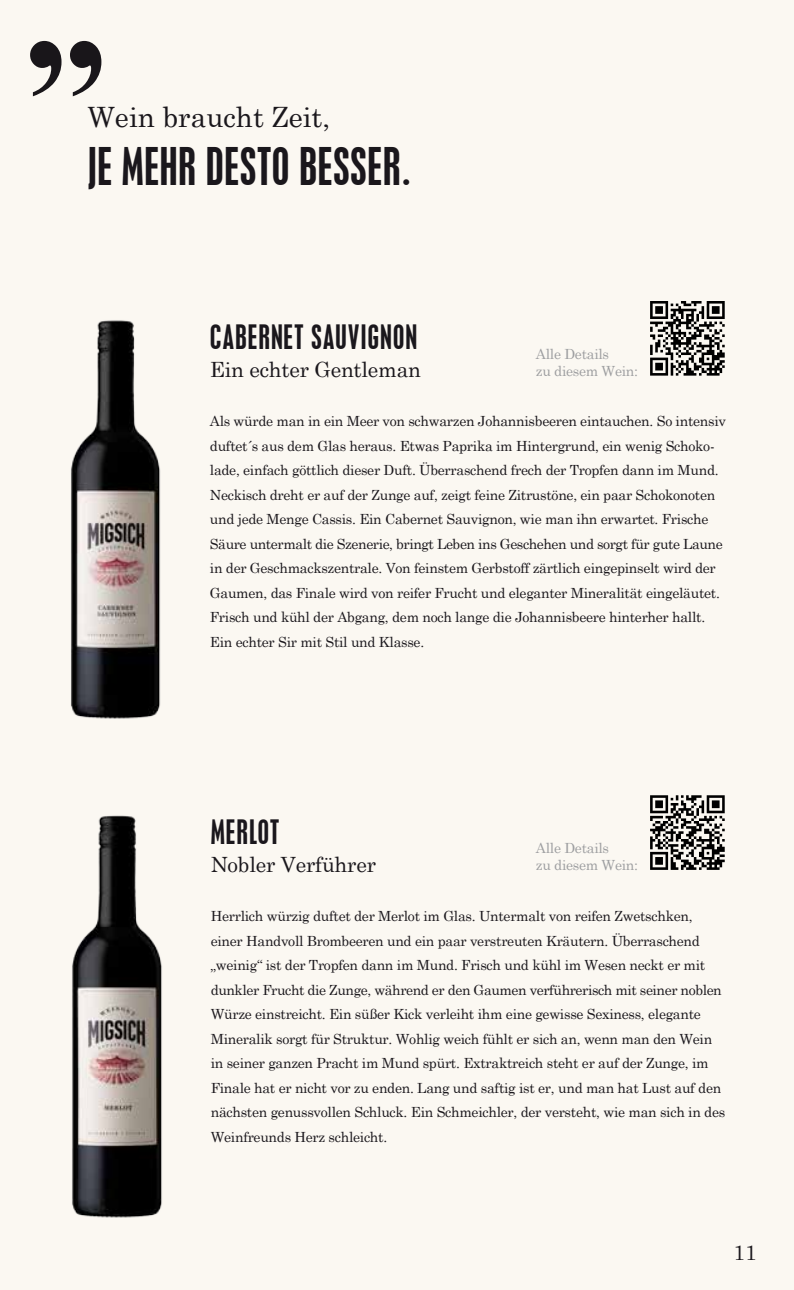
<style>
.page{position:relative;width:794px;height:1290px;background:#fbf8f2}
.page>*{position:absolute;margin:0;border:0;box-sizing:border-box;transform-origin:0 0}
.t1{font:condensed 45.85px "Placard";letter-spacing:.02em;color:#1a171c}
.t2{font:condensed 29.75px "Placard";letter-spacing:.04em;color:#1a171c}
.t3{font:28px "Century Schoolbook";color:#1a171c}
.t4{font:21px "Century Schoolbook";letter-spacing:-.01em;color:#1a171c}
.t5{font:14px/24.5px "Century Schoolbook";letter-spacing:-.02em;color:#1a171c}
.t6{font:14px/17.5px "Century Schoolbook";letter-spacing:-.02em;color:#9d9ea0}
</style>
<div class="page">
<img style="left:71px;top:320px;width:90px;height:399px">
<img style="left:72px;top:815px;width:90px;height:403px">
<svg style="left:650px;top:301px;width:74px;height:75px"></svg>
<svg style="left:650px;top:795px;width:74px;height:75px"></svg>
<svg style="left:30px;top:41px;width:71px;height:55px"></svg>
<h3 class="t3" style="left:87px;top:93px;width:244px">Wein braucht Zeit,</h3>
<h1 class="t1" style="left:87px;top:138px;width:324px">JE MEHR DESTO BESSER.</h1>
<h2 class="t2" style="left:210px;top:319px;width:208px">CABERNET SAUVIGNON</h2>
<h3 class="t4" style="left:210px;top:352px;width:213px">Ein echter Gentleman</h3>
<p class="t5" style="left:210px;top:407px;width:517px">Als würde man in ein Meer von schwarzen Johannisbeeren eintauchen. So intensiv duftet´s aus dem Glas heraus. Etwas Paprika im Hintergrund, ein wenig Schoko&shy;lade, einfach göttlich dieser Duft. Überraschend frech der Tropfen dann im Mund.<br>Neckisch dreht er auf der Zunge auf, zeigt feine Zitrustöne, ein paar Schokonoten und jede Menge Cassis. Ein Cabernet Sauvignon, wie man ihn erwartet. Frische Säure untermalt die Szenerie, bringt Leben ins Geschehen und sorgt für gute Laune in der Geschmackszentrale. Von feinstem Gerbstoff zärtlich eingepinselt wird der Gaumen, das Finale wird von reifer Frucht und eleganter Mineralität eingeläutet.<br>Frisch und kühl der Abgang, dem noch lange die Johannisbeere hinterher hallt.<br>Ein echter Sir mit Stil und Klasse.</p>
<p class="t6" style="left:536px;top:344px;width:104px">Alle Details<br>zu diesem Wein:</p>
<h2 class="t2" style="left:211px;top:814px;width:70px">MERLOT</h2>
<h3 class="t4" style="left:211px;top:847px;width:167px">Nobler Verführer</h3>
<p class="t5" style="left:211px;top:902px;width:516px">Herrlich würzig duftet der Merlot im Glas. Untermalt von reifen Zwetschken, einer Handvoll Brombeeren und ein paar verstreuten Kräutern. Überraschend „weinig“ ist der Tropfen dann im Mund. Frisch und kühl im Wesen neckt er mit dunkler Frucht die Zunge, während er den Gaumen verführerisch mit seiner noblen Würze einstreicht. Ein süßer Kick verleiht ihm eine gewisse Sexiness, elegante Mineralik sorgt für Struktur. Wohlig weich fühlt er sich an, wenn man den Wein in seiner ganzen Pracht im Mund spürt. Extraktreich steht er auf der Zunge, im Finale hat er nicht vor zu enden. Lang und saftig ist er, und man hat Lust auf den nächsten genussvollen Schluck. Ein Schmeichler, der versteht, wie man sich in des Weinfreunds Herz schleicht.</p>
<p class="t6" style="left:536px;top:837px;width:104px">Alle Details<br>zu diesem Wein:</p>
<h3 class="t4" style="left:733px;top:1234px;width:25px">11</h3>
</div>
